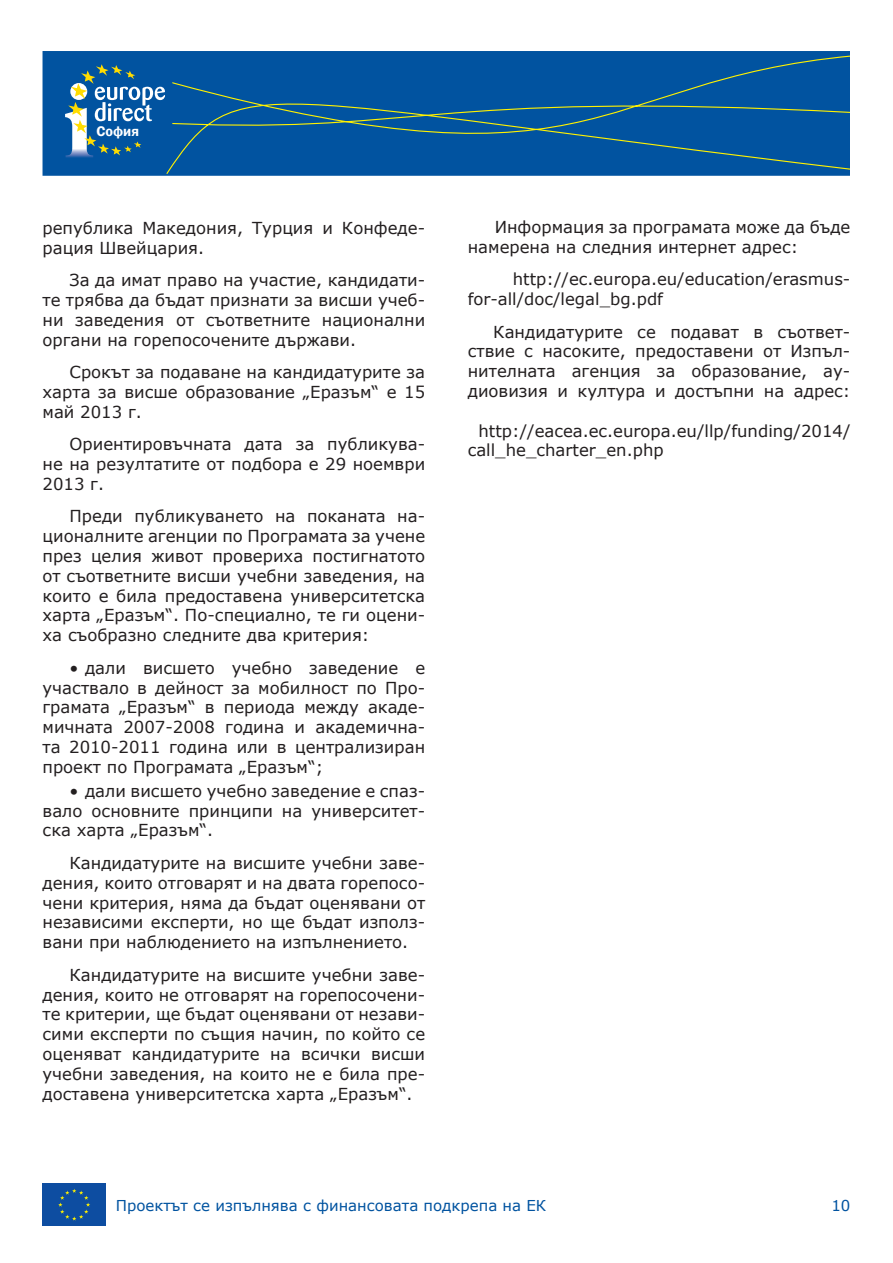
<style>
.page{position:relative;width:893px;height:1263px;background:#fff}
.page>*{position:absolute;margin:0;border:0;box-sizing:border-box;transform-origin:0 0}
.t1{font:16.5px/19.8px "Verdana";color:#231f20;text-align:justify}
.t2{font:15px "Verdana";color:#0153a0}
.t3{font:600 14.25px "Franklin Gothic";color:#fff}
</style>
<div class="page">
<div style="left:43px;top:51px;width:807px;height:125px;background:#0153a0"></div>
<svg style="left:128px;top:55px;width:722px;height:121px"></svg>
<div style="left:57px;top:57px;width:115px;height:110px;background:#0153a0;border-radius:10px"></div>
<svg style="left:65px;top:64px;width:100px;height:94px"></svg>
<div style="left:43px;top:1183px;width:63px;height:43px;background:#0d4da1"></div>
<svg style="left:58px;top:1189px;width:32px;height:31px"></svg>
<p class="t3" style="left:96px;top:123px;width:44px">София</p>
<p class="t1" style="left:43px;top:218px;width:384px">република Македония, Турция и Конфеде&shy;рация Швейцария.</p>
<p class="t1" style="left:43px;top:270px;width:384px;text-indent:27px">За да имат право на участие, кандидати&shy;те трябва да бъдат признати за висши учеб&shy;ни заведения от съответните национални органи на горепосочените държави.</p>
<p class="t1" style="left:43px;top:362px;width:384px;text-indent:27px">Срокът за подаване на кандидатурите за харта за висше образование „Еразъм“ е 15 май 2013 г.</p>
<p class="t1" style="left:43px;top:434px;width:384px;text-indent:27px">Ориентировъчната дата за публикува&shy;не на резултатите от подбора е 29 ноември 2013 г.</p>
<p class="t1" style="left:43px;top:506px;width:384px;text-indent:27px">Преди публикуването на поканата на&shy;ционалните агенции по Програмата за учене през целия живот провериха постигнатото от съответните висши учебни заведения, на които е била предоставена университетска харта „Еразъм“. По-специално, те ги оцени&shy;ха съобразно следните два критерия:</p>
<p class="t1" style="left:43px;top:658px;width:384px;text-indent:27px">• дали висшето учебно заведение е участвало в дейност за мобилност по Про&shy;грамата „Еразъм“ в периода между акаде&shy;мичната 2007-2008 година и академична&shy;та 2010-2011 година или в централизиран проект по Програмата „Еразъм“;</p>
<p class="t1" style="left:43px;top:781px;width:384px;text-indent:27px">• дали висшето учебно заведение е спаз&shy;вало основните принципи на университет&shy;ска харта „Еразъм“.</p>
<p class="t1" style="left:43px;top:853px;width:384px;text-indent:27px">Кандидатурите на висшите учебни заве&shy;дения, които отговарят и на двата горепосо&shy;чени критерия, няма да бъдат оценявани от независими експерти, но ще бъдат използ&shy;вани при наблюдението на изпълнението.</p>
<p class="t1" style="left:43px;top:965px;width:384px;text-indent:27px">Кандидатурите на висшите учебни заве&shy;дения, които не отговарят на горепосочени&shy;те критерии, ще бъдат оценявани от незави&shy;сими експерти по същия начин, по който се оценяват кандидатурите на всички висши учебни заведения, на които не е била пре&shy;доставена университетска харта „Еразъм“.</p>
<p class="t1" style="left:468px;top:217px;width:384px;text-indent:27px">Информация за програмата може да бъде намерена на следния интернет адрес:</p>
<p class="t1" style="left:468px;top:269px;width:384px;text-indent:45px">http://ec.europa.eu/education/erasmus&shy;for-all/doc/legal_bg.pdf</p>
<p class="t1" style="left:468px;top:322px;width:384px;text-indent:26px">Кандидатурите се подават в съответ&shy;ствие с насоките, предоставени от Изпъл&shy;нителната агенция за образование, ау&shy;диовизия и култура и достъпни на адрес:</p>
<p class="t1" style="left:468px;top:421px;width:384px;text-indent:11px">http://eacea.ec.europa.eu/llp/funding/2014/ call_he_charter_en.php</p>
<p class="t2" style="left:116px;top:1195px;width:432px">Проектът се изпълнява с финансовата подкрепа на ЕК</p>
<p class="t2" style="left:831px;top:1195px;width:21px">10</p>
</div>
